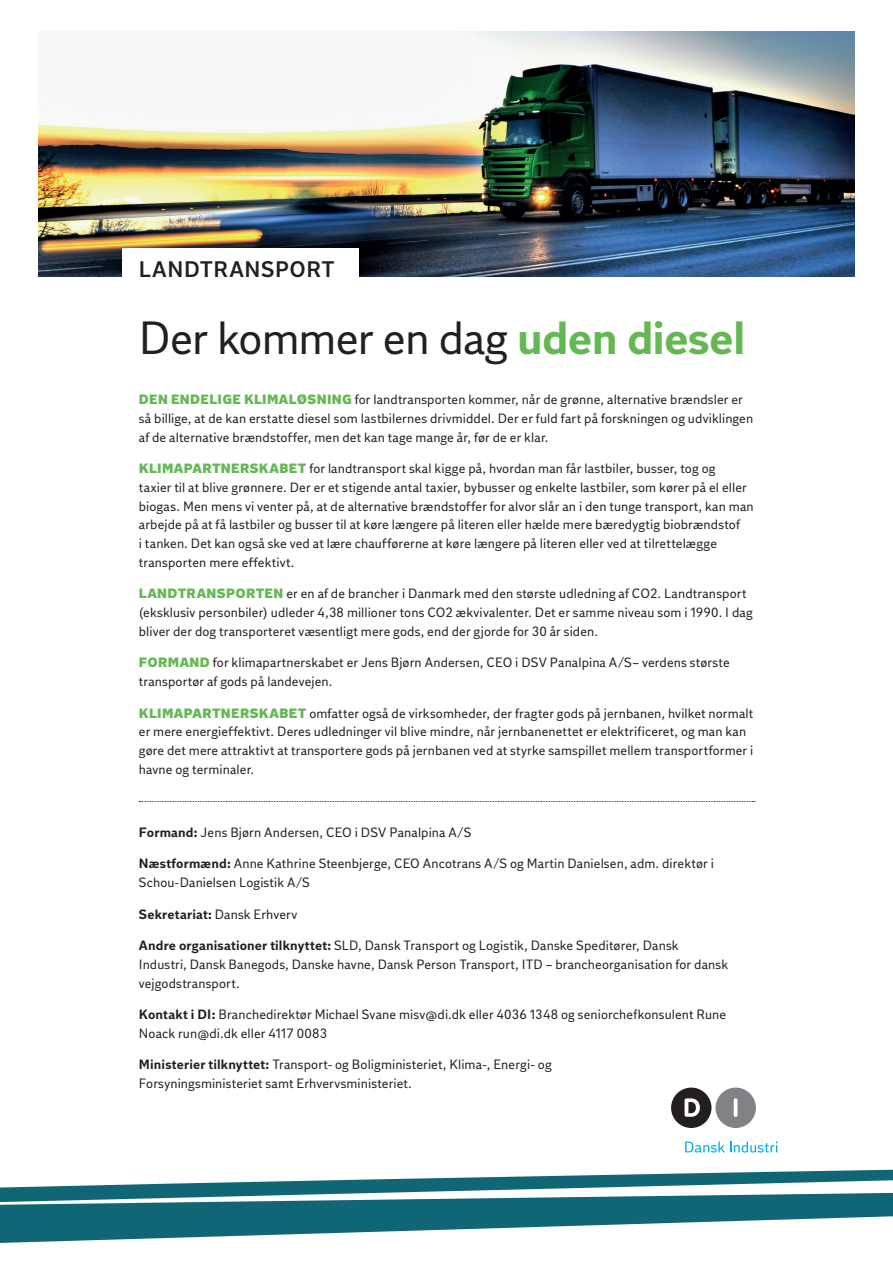
<style>
.page{position:relative;width:893px;height:1263px;background:#fff}
.page>*{position:absolute;margin:0;border:0;box-sizing:border-box;transform-origin:0 0}
.overskrift_ny{font:46.5px "DI Sans";letter-spacing:-.02em;color:#231f20}
.overskrift_ny-2{font:600 22.5px "DI Sans";letter-spacing:.025em;color:#231f20}
.brod{font:13.5px/18.8px "DI Sans";letter-spacing:.01em;color:#231f20}
.brod-2{font:700 13.5px "DI Sans";letter-spacing:.015em;color:#231f20}
.s1{font-weight:700;color:#64b854}
.s2{font-weight:900;color:#64b854}
.s3{font-weight:700}
.s4{font-weight:400}
</style>
<div class="page">
<img style="left:38px;top:32px;width:817px;height:244px">
<div style="left:122px;top:248px;width:236px;height:36px;background:#fff"></div>
<svg style="left:139px;top:801px;width:616px;height:1px"></svg>
<svg style="left:0;top:1145px;width:893px;height:98px"></svg>
<div style="left:671px;top:1087px;width:40px;height:41px;background:#231f20;border-radius:50%"></div>
<div style="left:715px;top:1087px;width:41px;height:41px;background:#808285;border-radius:50%"></div>
<hr style="left:734px;top:1098px;width:3px;height:19px;background:#fff;border-radius:2px">
<svg style="left:685px;top:1098px;width:15px;height:19px"></svg>
<svg style="left:685px;top:1141px;width:92px;height:11px"></svg>
<p class="overskrift_ny-2" style="left:139px;top:255px;width:197px">LANDTRANSPORT</p>
<p class="overskrift_ny" style="left:139px;top:308px;width:608px">Der kommer en dag <span class="s1">uden diesel</span></p>
<p class="brod" style="left:139px;top:390px;width:616px"><span class="s2">DEN ENDELIGE KLIMALØSNING</span> for landtransporten kommer, når de grønne, alternative brændsler er så billige, at de kan erstatte diesel som lastbilernes drivmiddel. Der er fuld fart på forskningen og udviklingen af de alternative brændstoffer, men det kan tage mange år, før de er klar.</p>
<p class="brod" style="left:139px;top:459px;width:616px"><span class="s2">KLIMAPARTNERSKABET</span> for landtransport skal kigge på, hvordan man får lastbiler, busser, tog og<br>taxier til at blive grønnere. Der er et stigende antal taxier, bybusser og enkelte lastbiler, som kører på el eller biogas. Men mens vi venter på, at de alternative brændstoffer for alvor slår an i den tunge transport, kan man arbejde på at få lastbiler og busser til at køre længere på literen eller hælde mere bæredygtig biobrændstof<br>i tanken. Det kan også ske ved at lære chaufførerne at køre længere på literen eller ved at tilrettelægge transporten mere effektivt.</p>
<p class="brod" style="left:139px;top:584px;width:615px"><span class="s2">LANDTRANSPORTEN</span> er en af de brancher i Danmark med den største udledning af CO2. Landtransport (eksklusiv personbiler) udleder 4,38 millioner tons CO2 ækvivalenter. Det er samme niveau som i 1990. I dag bliver der dog transporteret væsentligt mere gods, end der gjorde for 30 år siden.</p>
<p class="brod" style="left:139px;top:653px;width:592px"><span class="s2">FORMAND</span> for klimapartnerskabet er Jens Bjørn Andersen, CEO i DSV Panalpina A/S– verdens største transportør af gods på landevejen.</p>
<p class="brod" style="left:139px;top:703px;width:616px"><span class="s2">KLIMAPARTNERSKABET</span> omfatter også de virksomheder, der fragter gods på jernbanen, hvilket normalt er mere energieffektivt. Deres udledninger vil blive mindre, når jernbanenettet er elektrificeret, og man kan gøre det mere attraktivt at transportere gods på jernbanen ved at styrke samspillet mellem transportformer i havne og terminaler.</p>
<p class="brod" style="left:139px;top:823px;width:334px"><span class="s3">Formand:</span> Jens Bjørn Andersen, CEO i DSV Panalpina A/S</p>
<p class="brod" style="left:139px;top:854px;width:576px"><span class="s3">Næstformænd:</span> Anne Kathrine Steenbjerge, CEO Ancotrans A/S og Martin Danielsen, adm. direktør i<br>Schou-Danielsen Logistik A/S</p>
<p class="brod-2" style="left:139px;top:905px;width:160px">Sekretariat: <span class="s4">Dansk Erhverv</span></p>
<p class="brod" style="left:139px;top:936px;width:591px"><span class="s3">Andre organisationer tilknyttet:</span> SLD, Dansk Transport og Logistik, Danske Speditører, Dansk<br>Industri, Dansk Banegods, Danske havne, Dansk Person Transport, ITD – brancheorganisation for dansk vejgodstransport.</p>
<p class="brod" style="left:139px;top:1005px;width:589px"><span class="s3">Kontakt i DI:</span> Branchedirektør Michael Svane misv@di.dk eller 4036 1348 og seniorchefkonsulent Rune<br>Noack run@di.dk eller 4117 0083</p>
<p class="brod" style="left:139px;top:1055px;width:414px"><span class="s3">Ministerier tilknyttet:</span> Transport- og Boligministeriet, Klima-, Energi- og<br>Forsyningsministeriet samt Erhvervsministeriet.</p>
</div>
